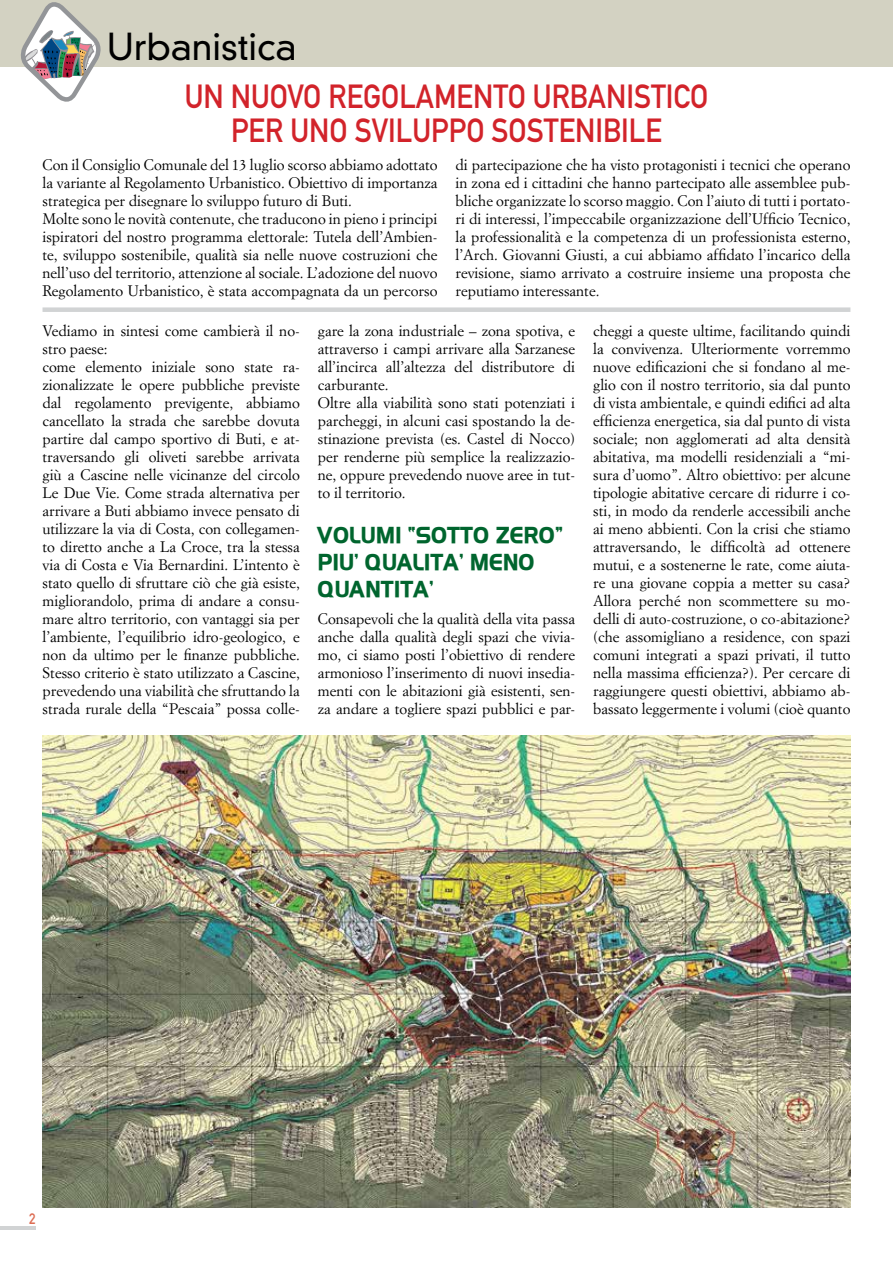
<style>
.page{position:relative;width:893px;height:1263px;background:#fff}
.page>*{position:absolute;margin:0;border:0;box-sizing:border-box;transform-origin:0 0}
.t1{font:300 36px "DIN Neuzeit Grotesk";color:#000}
.t2{font:33px "DIN Mittelschrift";color:#d2232a;scale:.9 1}
.t3{font:700 22.5px/27px "Hanzel";color:#00652e;scale:.9 1}
.t4{font:15px/18px "Simoncini Garamond";color:#000}
.t5{font:15px "DIN Mittelschrift";color:#dd6d54;scale:.9 1}
</style>
<div class="page">
<hr style="left:0;top:1226px;width:36px;height:4px;background:#d1d3d4">
<div style="left:0;top:0;width:893px;height:67px;background:#d3d2c2"></div>
<div style="left:43px;top:307px;width:807px;height:5px;background:#d1d3d4"></div>
<svg style="left:21px;top:2px;width:80px;height:100px"></svg>
<img style="left:43px;top:735px;width:807px;height:473px">
<h1 class="t1" style="left:107px;top:26px;width:191px">Urbanistica</h1>
<h2 class="t2" style="left:185px;top:77px;width:240px">UNNUOVOREGOLAMENTO</h2>
<h2 class="t2" style="left:533px;top:77px;width:79px">URBANISTICO</h2>
<h2 class="t2" style="left:231px;top:111px;width:20px">PER</h2>
<h2 class="t2" style="left:290px;top:111px;width:21px">UNO</h2>
<h2 class="t2" style="left:355px;top:111px;width:56px">SVILUPPO</h2>
<h2 class="t2" style="left:492px;top:111px;width:19px">SOSTENI</h2>
<h2 class="t2" style="left:603px;top:111px;width:36px">BILE</h2>
<p class="t4" style="left:43px;top:156px;width:396px">Con il Consiglio Comunale del 13 luglio scorso abbiamo adottato la variante al Regolamento Urbanistico. Obiettivo di importanza strategica per disegnare lo sviluppo futuro di Buti.<br>Molte sono le novità contenute, che traducono in pieno i principi ispiratori del nostro programma elettorale: Tutela dell’Ambien&shy;te, sviluppo sostenibile, qualità sia nelle nuove costruzioni che nell’uso del territorio, attenzione al sociale. L’adozione del nuovo Regolamento Urbanistico, è stata accompagnata da un percorso</p>
<p class="t4" style="left:455px;top:156px;width:396px;text-align:justify">di partecipazione che ha visto protagonisti i tecnici che operano in zona ed i cittadini che hanno partecipato alle assemblee pub&shy;bliche organizzate lo scorso maggio. Con l’aiuto di tutti i portato&shy;ri di interessi, l’impeccabile organizzazione dell’Ufficio Tecnico, la professionalità e la competenza di un professionista esterno, l’Arch. Giovanni Giusti, a cui abbiamo affidato l’incarico della revisione, siamo arrivato a costruire insieme una proposta che reputiamo interessante.</p>
<p class="t4" style="left:43px;top:322px;width:259px">Vediamo in sintesi come cambierà il no&shy;stro paese:<br>come elemento iniziale sono state ra&shy;zionalizzate le opere pubbliche previste dal regolamento previgente, abbiamo cancellato la strada che sarebbe dovuta partire dal campo sportivo di Buti, e at&shy;traversando gli oliveti sarebbe arrivata giù a Cascine nelle vicinanze del circolo Le Due Vie. Come strada alternativa per arrivare a Buti abbiamo invece pensato di utilizzare la via di Costa, con collegamen&shy;to diretto anche a La Croce, tra la stessa via di Costa e Via Bernardini. L’intento è stato quello di sfruttare ciò che già esiste, migliorandolo, prima di andare a consu&shy;mare altro territorio, con vantaggi sia per l’ambiente, l’equilibrio idro-geologico, e non da ultimo per le finanze pubbliche.<br>Stesso criterio è stato utilizzato a Cascine, prevedendo una viabilità che sfruttando la strada rurale della “Pescaia” possa colle-</p>
<p class="t4" style="left:318px;top:322px;width:259px">gare la zona industriale – zona spotiva, e attraverso i campi arrivare alla Sarzanese all’incirca all’altezza del distributore di carburante.<br>Oltre alla viabilità sono stati potenziati i parcheggi, in alcuni casi spostando la de&shy;stinazione prevista (es. Castel di Nocco) per renderne più semplice la realizzazio&shy;ne, oppure prevedendo nuove aree in tut&shy;to il territorio.</p>
<p class="t4" style="left:593px;top:322px;width:259px;text-align:justify">cheggi a queste ultime, facilitando quindi la convivenza. Ulteriormente vorremmo nuove edificazioni che si fondano al me&shy;glio con il nostro territorio, sia dal punto di vista ambientale, e quindi edifici ad alta efficienza energetica, sia dal punto di vista sociale; non agglomerati ad alta densità abitativa, ma modelli residenziali a “mi&shy;sura d’uomo”. Altro obiettivo: per alcune tipologie abitative cercare di ridurre i co&shy;sti, in modo da renderle accessibili anche ai meno abbienti. Con la crisi che stiamo attraversando, le difficoltà ad ottenere mutui, e a sostenerne le rate, come aiuta&shy;re una giovane coppia a metter su casa?<br>Allora perché non scommettere su mo&shy;delli di auto-costruzione, o co-abitazione? (che assomigliano a residence, con spazi comuni integrati a spazi privati, il tutto nella massima efficienza?). Per cercare di raggiungere questi obiettivi, abbiamo ab&shy;bassato leggermente i volumi (cioè quanto</p>
<h3 class="t3" style="left:318px;top:522px;width:274px">VOLUMI “SOTTO ZERO”<br>PIU’ QUALITA’ MENO<br>QUANTITA’</h3>
<p class="t4" style="left:318px;top:609px;width:259px;text-align:justify">Consapevoli che la qualità della vita passa anche dalla qualità degli spazi che vivia&shy;mo, ci siamo posti l’obiettivo di rendere armonioso l’inserimento di nuovi insedia&shy;menti con le abitazioni già esistenti, sen&shy;za andare a togliere spazi pubblici e par-</p>
<p class="t5" style="left:29px;top:1209px;width:9px">2</p>
</div>
